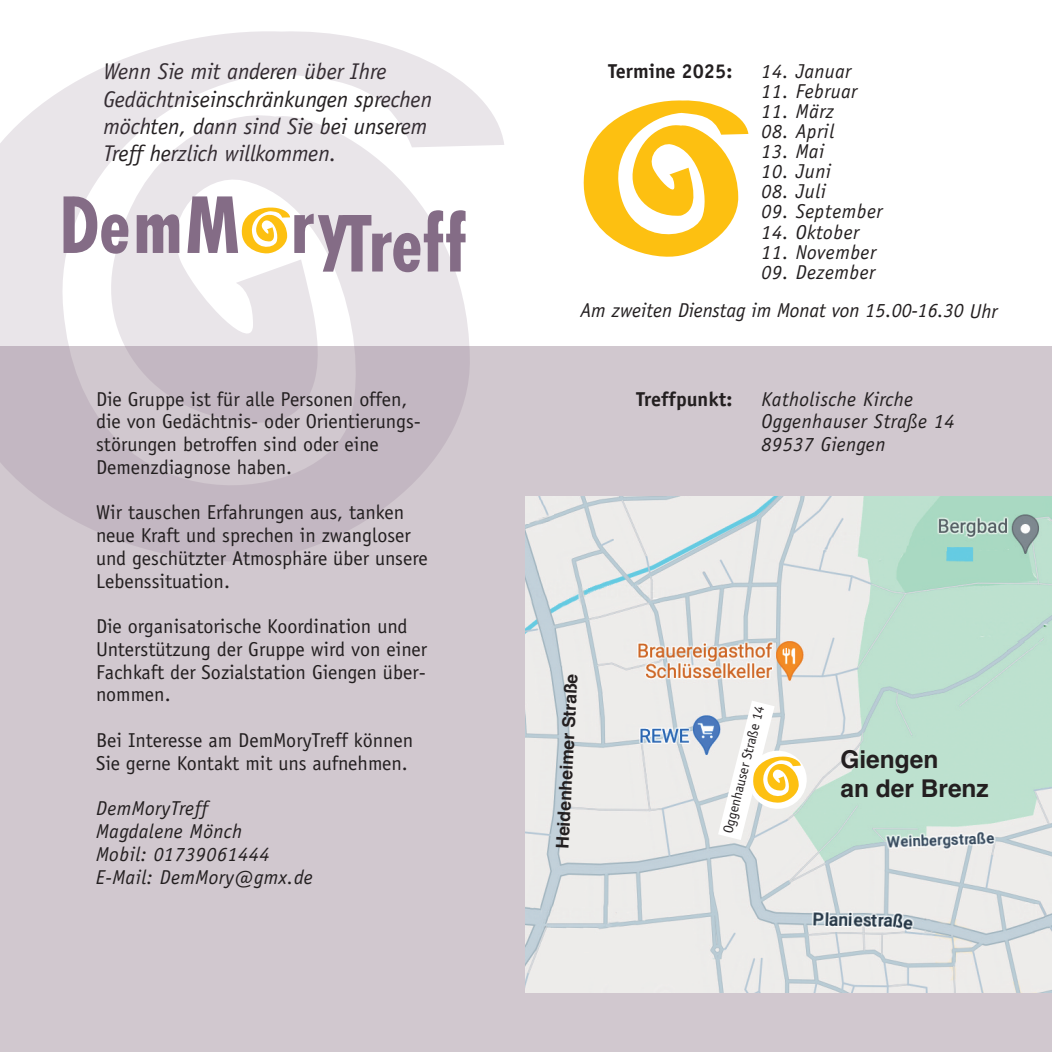
<style>
.page{position:relative;width:1052px;height:1052px;background:#fff}
.page>*{position:absolute;margin:0;border:0;box-sizing:border-box;transform-origin:0 0}
.t1{font:700 condensed 74.9px "Futura";color:#846c86}
.t2{font:700 24.5px/29.4px "Helvetica";color:#231f20}
.t3{font:italic 22.75px/27.3px "Officina Sans";color:#231f20}
.t4{font:20.12px/22.8px "Officina Sans";color:#231f20}
.t5{font:italic 20.12px/22.8px "Officina Sans";letter-spacing:.025em;color:#231f20}
.t6{font:italic 20.12px "Officina Sans";color:#231f20}
.t7{font:700 20.12px "Officina Sans";color:#231f20}
.t8{font:700 17.5px "Helvetica";color:#231f20}
.t9{font:14px "Officina Sans";color:#231f20}
.s1{font-family:"Mambo";font-stretch:normal;font-size:106.4px;color:#fdc011}
</style>
<div class="page">
<div style="left:0;top:346px;width:1052px;height:706px;background:#d1c8cf"></div>
<svg style="left:0;top:31px;width:504px;height:530px"></svg>
<img style="left:526px;top:496px;width:526px;height:496px">
<svg style="left:583px;top:100px;width:165px;height:157px"></svg>
<svg style="left:718px;top:700px;width:89px;height:140px;background:#f0f1f1"></svg>
<p class="t3" style="left:103px;top:60px;width:330px">Wenn Sie mit anderen über Ihre<br>Gedächtniseinschränkungen sprechen möchten, dann sind Sie bei unserem<br>Treff herzlich willkommen.</p>
<p class="t5" style="left:761px;top:61px;width:91px">14. Januar</p>
<p class="t7" style="left:608px;top:63px;width:126px">Termine 2025:</p>
<p class="t5" style="left:761px;top:81px;width:97px">11. Februar</p>
<p class="t5" style="left:761px;top:101px;width:74px">11. März</p>
<p class="t5" style="left:761px;top:121px;width:74px">08. April</p>
<p class="t5" style="left:761px;top:141px;width:64px">13. Mai</p>
<p class="t5" style="left:761px;top:162px;width:71px">10. Juni</p>
<p class="t5" style="left:761px;top:182px;width:66px">08. Juli</p>
<p class="t5" style="left:761px;top:202px;width:122px">09. September</p>
<p class="t5" style="left:761px;top:222px;width:99px">14. Oktober</p>
<p class="t5" style="left:761px;top:242px;width:116px">11. November</p>
<p class="t5" style="left:761px;top:262px;width:115px">09. Dezember</p>
<h1 class="t1" style="left:60px;top:192px;width:409px">DemM<span class="s1">o</span>ryTreff</h1>
<p class="t4" style="left:96px;top:389px;width:326px">Die Gruppe ist für alle Personen offen, die von Gedächtnis- oder Orientierungs&shy;störungen betroffen sind oder eine Demenzdiagnose haben.</p>
<p class="t4" style="left:96px;top:503px;width:333px">Wir tauschen Erfahrungen aus, tanken neue Kraft und sprechen in zwangloser und geschützter Atmosphäre über unsere Lebenssituation.</p>
<p class="t4" style="left:96px;top:616px;width:333px">Die organisatorische Koordination und<br>Unterstützung der Gruppe wird von einer<br>Fachkaft der Sozialstation Giengen über&shy;nommen.</p>
<p class="t4" style="left:96px;top:730px;width:318px">Bei Interesse am DemMoryTreff können<br>Sie gerne Kontakt mit uns aufnehmen.</p>
<p class="t5" style="left:96px;top:798px;width:218px">DemMoryTreff<br>Magdalene Mönch<br>Mobil: 01739061444<br>E-Mail: DemMory@gmx.de</p>
<p class="t6" style="left:580px;top:303px;width:418px">Am zweiten Dienstag im Monat von 15.00-16.30 Uhr</p>
<p class="t7" style="left:636px;top:391px;width:98px">Treffpunkt:</p>
<p class="t5" style="left:761px;top:389px;width:195px">Katholische Kirche<br>Oggenhauser Straße 14<br>89537 Giengen</p>
<p class="t8" style="left:552px;top:848px;width:177px;rotate:-87deg">Heidenheimer Straße</p>
<p class="t9" style="left:722px;top:832px;width:132px;rotate:-76deg">Oggenhauser Straße 14</p>
<p class="t2" style="left:840px;top:744px;width:150px">Giengen<br>an der Brenz</p>
</div>
